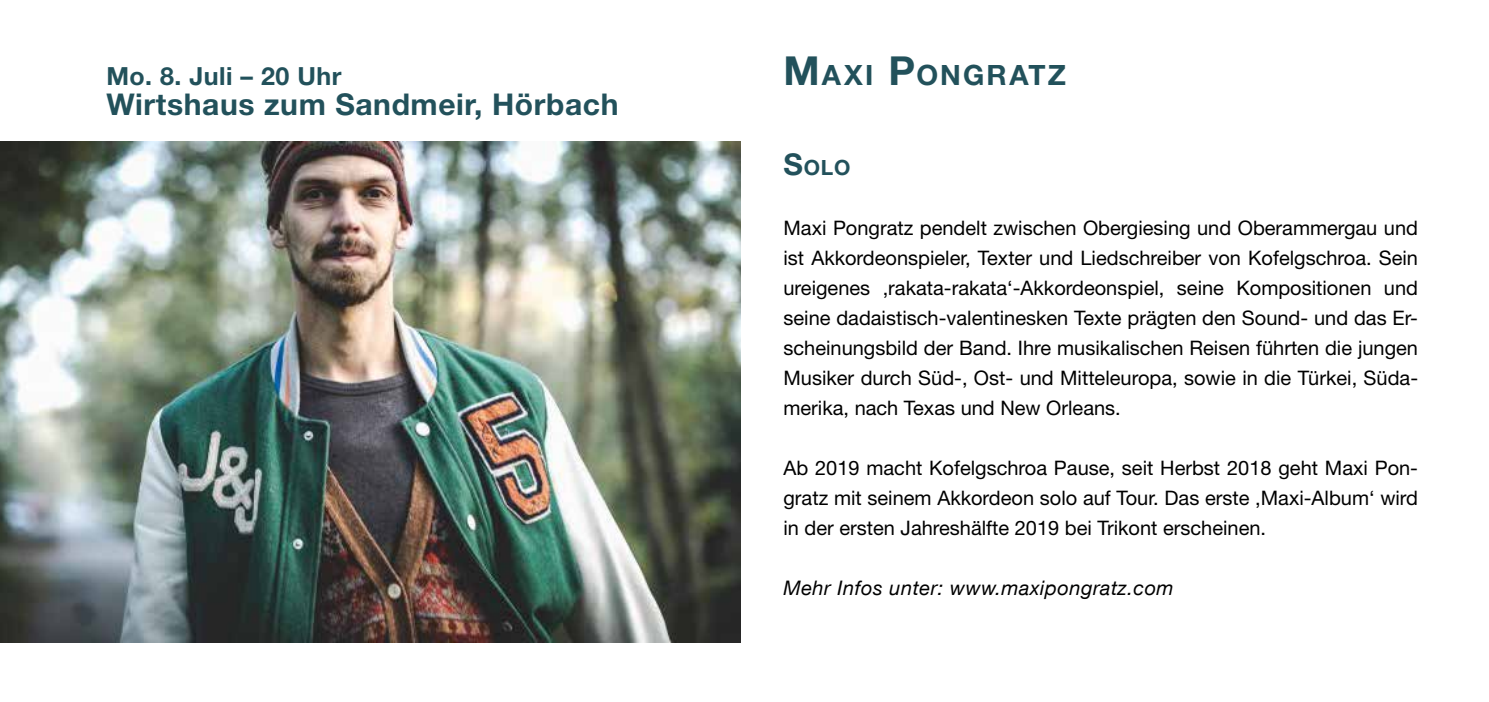
<style>
.page{position:relative;width:1489px;height:702px;background:#fff}
.page>*{position:absolute;margin:0;border:0;box-sizing:border-box;transform-origin:0 0}
.t1{font:700 30px "Helvetica Neue LT Std";letter-spacing:.02em;color:#22515b}
.t2{font:700 28px "Helvetica Neue LT Std";letter-spacing:.075em;color:#22515b}
.t3{font:700 25px "Helvetica Neue LT Std";letter-spacing:.02em;color:#22515b}
.t4{font:700 21px "Helvetica Neue LT Std";color:#22515b}
.t5{font:20px/30px "Helvetica Neue LT Std";color:#000;text-align:justify}
.t6{font:italic 20px "Helvetica Neue LT Com";letter-spacing:.025em;color:#000101}
.s1{font-size:40px}
.s2{font-size:30px}
</style>
<div class="page">
<img style="left:0;top:142px;width:741px;height:501px">
<p class="t3" style="left:106px;top:61px;width:236px">Mo. 8. Juli – 20 Uhr</p>
<p class="t1" style="left:106px;top:86px;width:513px">Wirtshaus zum Sandmeir, Hörbach</p>
<p class="t2" style="left:783px;top:58px;width:282px"><span class="s1">M</span> AXI <span class="s1">P</span>ONGRATZ</p>
<p class="t4" style="left:783px;top:155px;width:68px"><span class="s2">S</span>OLO</p>
<p class="t5" style="left:783px;top:213px;width:636px">Maxi Pongratz pendelt zwischen Obergiesing und Oberammergau und ist Akkordeonspieler, Texter und Liedschreiber von Kofelgschroa. Sein ureigenes ‚rakata-rakata‘-Akkordeonspiel, seine Kompositionen und seine dadaistisch-valentinesken Texte prägten den Sound- und das Er&shy;scheinungsbild der Band. Ihre musikalischen Reisen führten die jungen Musiker durch Süd-, Ost- und Mitteleuropa, sowie in die Türkei, Süda&shy;merika, nach Texas und New Orleans.</p>
<p class="t5" style="left:783px;top:453px;width:636px">Ab 2019 macht Kofelgschroa Pause, seit Herbst 2018 geht Maxi Pon&shy;gratz mit seinem Akkordeon solo auf Tour. Das erste ‚Maxi-Album‘ wird in der ersten Jahreshälfte 2019 bei Trikont erscheinen.</p>
<p class="t6" style="left:783px;top:576px;width:391px">Mehr Infos unter: www.maxipongratz.com</p>
</div>
